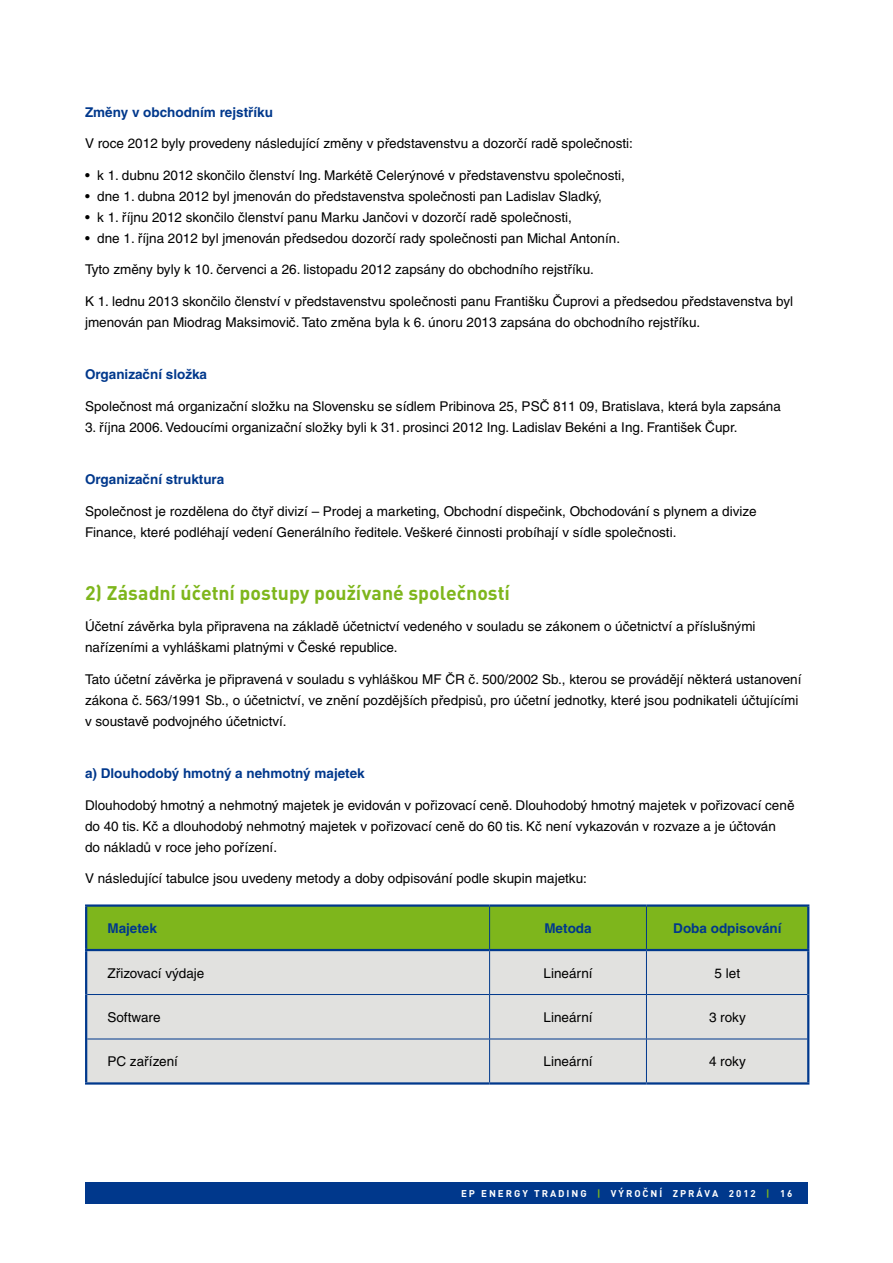
<style>
.page{position:relative;width:893px;height:1263px;background:#fff}
.page>*{position:absolute;margin:0;border:0;box-sizing:border-box;transform-origin:0 0}
.t1{font:700 19.5px "Din CE";letter-spacing:.005em;color:#7eb61c}
.t2{font:13.5px/21px "Helvetica CE";color:#000}
.t3{font:700 13.5px "Helvetica CE";color:#00388c}
.t4{font:700 9.75px "Din CE";letter-spacing:.2em;color:#fff}
.s1{color:#7eb61c}
</style>
<div class="page">
<div style="left:85px;top:1182px;width:723px;height:21px;background:#00388c"></div>
<div style="left:87px;top:907px;width:720px;height:42px;background:#7eb61c"></div>
<div style="left:87px;top:951px;width:720px;height:131px;background:#e1e1df"></div>
<hr style="left:85px;top:904px;width:405px;height:3px;background:#00388c">
<hr style="left:85px;top:907px;width:2px;height:42px;background:#00388c">
<hr style="left:490px;top:904px;width:156px;height:3px;background:#00388c">
<hr style="left:646px;top:904px;width:163px;height:3px;background:#00388c">
<hr style="left:807px;top:907px;width:2px;height:42px;background:#00388c">
<hr style="left:85px;top:951px;width:2px;height:43px;background:#00388c">
<hr style="left:807px;top:951px;width:2px;height:43px;background:#00388c">
<hr style="left:85px;top:994px;width:2px;height:45px;background:#00388c">
<hr style="left:807px;top:994px;width:2px;height:45px;background:#00388c">
<hr style="left:85px;top:1039px;width:2px;height:43px;background:#00388c">
<hr style="left:807px;top:1039px;width:2px;height:43px;background:#00388c">
<hr style="left:85px;top:1082px;width:405px;height:2px;background:#00388c">
<hr style="left:490px;top:1082px;width:156px;height:2px;background:#00388c">
<hr style="left:646px;top:1082px;width:163px;height:2px;background:#00388c">
<hr style="left:489px;top:907px;width:1px;height:42px;background:#00388c">
<hr style="left:646px;top:907px;width:1px;height:42px;background:#00388c">
<hr style="left:489px;top:951px;width:1px;height:43px;background:#00388c">
<hr style="left:646px;top:951px;width:1px;height:43px;background:#00388c">
<hr style="left:87px;top:994px;width:403px;height:1px;background:#00388c">
<hr style="left:490px;top:994px;width:156px;height:1px;background:#00388c">
<hr style="left:489px;top:995px;width:1px;height:43px;background:#00388c">
<hr style="left:646px;top:994px;width:161px;height:1px;background:#00388c">
<hr style="left:646px;top:995px;width:1px;height:43px;background:#00388c">
<hr style="left:87px;top:1038px;width:403px;height:1px;background:#00388c">
<hr style="left:490px;top:1038px;width:156px;height:1px;background:#00388c">
<hr style="left:489px;top:1039px;width:1px;height:43px;background:#00388c">
<hr style="left:646px;top:1038px;width:161px;height:1px;background:#00388c">
<hr style="left:646px;top:1039px;width:1px;height:43px;background:#00388c">
<hr style="left:85px;top:949px;width:405px;height:2px;background:#00388c">
<hr style="left:490px;top:949px;width:156px;height:2px;background:#00388c">
<hr style="left:646px;top:949px;width:163px;height:2px;background:#00388c">
<p class="t3" style="left:85px;top:104px;width:189px">Změny v obchodním rejstříku</p>
<p class="t2" style="left:85px;top:133px;width:549px">V roce 2012 byly provedeny následující změny v představenstvu a dozorčí radě společnosti:</p>
<p class="t2" style="left:85px;top:165px;width:541px">• k 1. dubnu 2012 skončilo členství Ing. Markétě Celerýnové v představenstvu společnosti,</p>
<p class="t2" style="left:85px;top:186px;width:518px">• dne 1. dubna 2012 byl jmenován do představenstva společnosti pan Ladislav Sladký,</p>
<p class="t2" style="left:85px;top:207px;width:488px">• k 1. říjnu 2012 skončilo členství panu Marku Jančovi v dozorčí radě společnosti,</p>
<p class="t2" style="left:85px;top:228px;width:536px">• dne 1. října 2012 byl jmenován předsedou dozorčí rady společnosti pan Michal Antonín.</p>
<p class="t2" style="left:85px;top:259px;width:510px">Tyto změny byly k 10. červenci a 26. listopadu 2012 zapsány do obchodního rejstříku.</p>
<p class="t2" style="left:85px;top:291px;width:709px">K 1. lednu 2013 skončilo členství v představenstvu společnosti panu Františku Čuprovi a předsedou představenstva byl jmenován pan Miodrag Maksimovič. Tato změna byla k 6. únoru 2013 zapsána do obchodního rejstříku.</p>
<p class="t3" style="left:85px;top:367px;width:124px">Organizační složka</p>
<p class="t2" style="left:85px;top:396px;width:697px">Společnost má organizační složku na Slovensku se sídlem Pribinova 25, PSČ 811 09, Bratislava, která byla zapsána</p>
<p class="t2" style="left:85px;top:417px;width:654px">3. října 2006. Vedoucími organizační složky byli k 31. prosinci 2012 Ing. Ladislav Bekéni a Ing. František Čupr.</p>
<p class="t3" style="left:85px;top:472px;width:141px">Organizační struktura</p>
<p class="t2" style="left:85px;top:501px;width:673px">Společnost je rozdělena do čtyř divizí – Prodej a marketing, Obchodní dispečink, Obchodování s plynem a divize<br>Finance, které podléhají vedení Generálního ředitele. Veškeré činnosti probíhají v sídle společnosti.</p>
<h1 class="t1" style="left:85px;top:580px;width:426px">2) Zásadní účetní postupy používané společností</h1>
<p class="t2" style="left:85px;top:616px;width:672px">Účetní závěrka byla připravena na základě účetnictví vedeného v souladu se zákonem o účetnictví a příslušnými nařízeními a vyhláškami platnými v České republice.</p>
<p class="t2" style="left:85px;top:669px;width:718px">Tato účetní závěrka je připravená v souladu s vyhláškou MF ČR č. 500/2002 Sb., kterou se provádějí některá ustanovení zákona č. 563/1991 Sb., o účetnictví, ve znění pozdějších předpisů, pro účetní jednotky, které jsou podnikateli účtujícími v soustavě podvojného účetnictví.</p>
<p class="t3" style="left:85px;top:766px;width:281px">a) Dlouhodobý hmotný a nehmotný majetek</p>
<p class="t2" style="left:85px;top:795px;width:711px">Dlouhodobý hmotný a nehmotný majetek je evidován v pořizovací ceně. Dlouhodobý hmotný majetek v pořizovací ceně do 40 tis. Kč a dlouhodobý nehmotný majetek v pořizovací ceně do 60 tis. Kč není vykazován v rozvaze a je účtován<br>do nákladů v roce jeho pořízení.</p>
<p class="t2" style="left:85px;top:868px;width:503px">V následující tabulce jsou uvedeny metody a doby odpisování podle skupin majetku:</p>
<p class="t3" style="left:107px;top:920px;width:51px">Majetek</p>
<p class="t3" style="left:544px;top:920px;width:49px">Metoda</p>
<p class="t3" style="left:673px;top:920px;width:110px">Doba odpisování</p>
<p class="t2" style="left:107px;top:962px;width:98px">Zřizovací výdaje</p>
<p class="t2" style="left:543px;top:962px;width:51px">Lineární</p>
<p class="t2" style="left:715px;top:962px;width:27px">5 let</p>
<p class="t2" style="left:107px;top:1007px;width:55px">Software</p>
<p class="t2" style="left:543px;top:1007px;width:51px">Lineární</p>
<p class="t2" style="left:709px;top:1007px;width:38px">3 roky</p>
<p class="t2" style="left:107px;top:1051px;width:72px">PC zařízení</p>
<p class="t2" style="left:543px;top:1051px;width:51px">Lineární</p>
<p class="t2" style="left:709px;top:1051px;width:38px">4 roky</p>
<p class="t4" style="left:461px;top:1187px;width:333px">Ep e ne rgy trading <span class="s1">|</span> výroční zpráva 2012 <span class="s1">|</span> 16</p>
</div>
